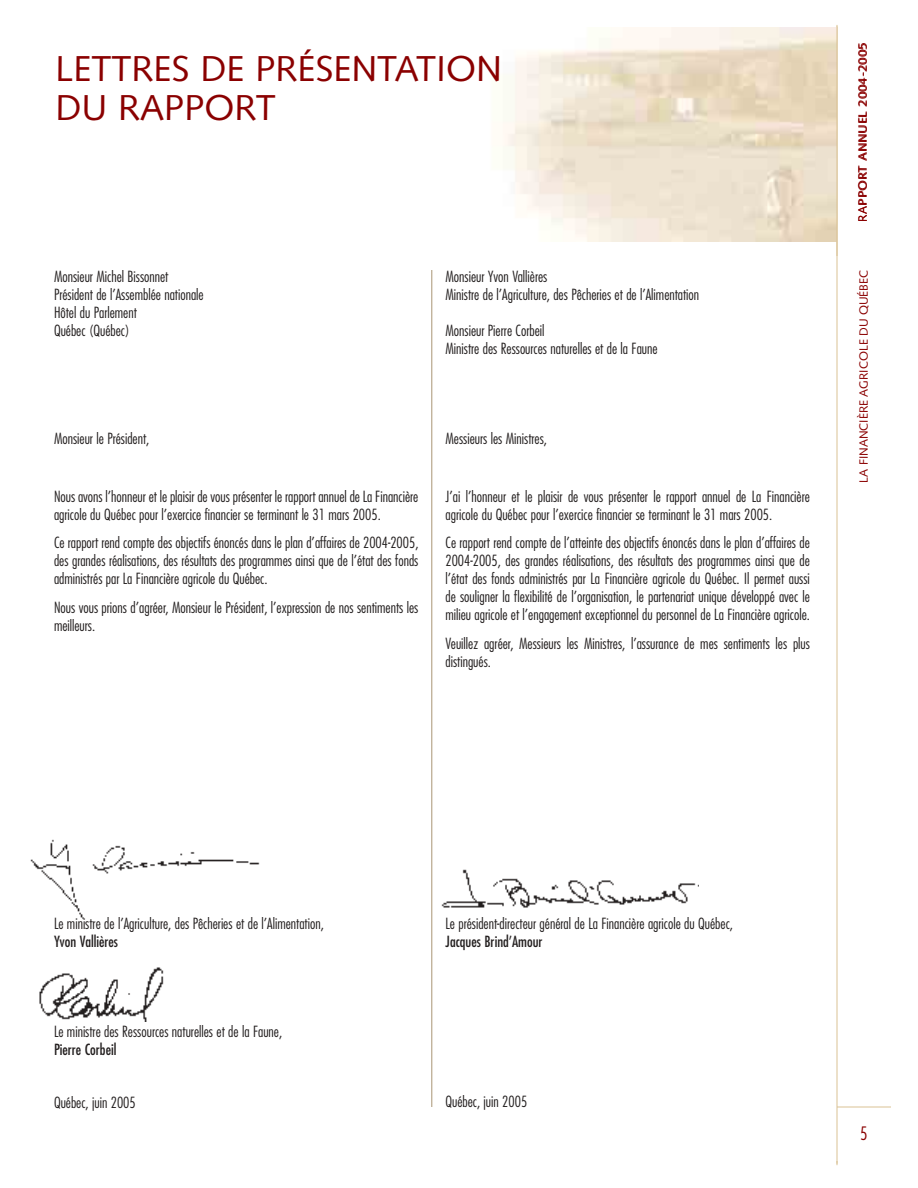
<style>
.page{position:relative;width:918px;height:1188px;background:#fff}
.page>*{position:absolute;margin:0;border:0;box-sizing:border-box;transform-origin:0 0}
.t1{font:36px/39px "Syntax";color:#8a0000}
.t2{font:300 condensed 18px "Futura";color:#8a0000}
.t3{font:300 condensed 15px/18px "Futura";color:#231f1f}
.t4{font:condensed 15px "Futura";color:#231f1f}
.t5{font:12px "Syntax";color:#8a0000}
.t6{font:12px "Syntax";letter-spacing:.055em;color:#8a0000}
</style>
<div class="page">
<hr style="left:837px;top:25px;width:1px;height:1139px;background:#dac294">
<img style="left:503px;top:27px;width:334px;height:215px">
<hr style="left:837px;top:26px;width:1px;height:1139px;background:#dac294">
<hr style="left:837px;top:1107px;width:54px;height:1px;background:#dac294">
<hr style="left:431px;top:270px;width:1px;height:837px;background:#a99675">
<img style="left:441px;top:869px;width:258px;height:39px">
<img style="left:39px;top:967px;width:125px;height:55px">
<img style="left:30px;top:839px;width:230px;height:81px">
<h1 class="t1" style="left:55px;top:53px;width:448px">LETTRES DE PRÉSENTATION<br>DU RAPPORT</h1>
<p class="t3" style="left:54px;top:268px;width:151px">Monsieur Michel Bissonnet<br>Président de l’Assemblée nationale<br>Hôtel du Parlement<br>Québec (Québec)</p>
<p class="t3" style="left:446px;top:268px;width:255px">Monsieur Yvon Vallières<br>Ministre de l’Agriculture, des Pêcheries et de l’Alimentation</p>
<p class="t3" style="left:446px;top:322px;width:214px">Monsieur Pierre Corbeil<br>Ministre des Ressources naturelles et de la Faune</p>
<p class="t3" style="left:54px;top:430px;width:97px">Monsieur le Président,</p>
<p class="t3" style="left:54px;top:488px;width:366px">Nous avons l’honneur et le plaisir de vous présenter le rapport annuel de La Financière agricole du Québec pour l’exercice financier se terminant le 31 mars 2005.</p>
<p class="t3" style="left:54px;top:535px;width:366px;text-align:justify">Ce rapport rend compte des objectifs énoncés dans le plan d’affaires de 2004-2005, des grandes réalisations, des résultats des programmes ainsi que de l’état des fonds administrés par La Financière agricole du Québec.</p>
<p class="t3" style="left:54px;top:600px;width:366px">Nous vous prions d’agréer, Monsieur le Président, l’expression de nos sentiments les meilleurs.</p>
<p class="t3" style="left:446px;top:430px;width:103px">Messieurs les Ministres,</p>
<p class="t3" style="left:446px;top:488px;width:366px">J’ai l’honneur et le plaisir de vous présenter le rapport annuel de La Financière agricole du Québec pour l’exercice financier se terminant le 31 mars 2005.</p>
<p class="t3" style="left:446px;top:535px;width:366px;text-align:justify">Ce rapport rend compte de l’atteinte des objectifs énoncés dans le plan d’affaires de 2004-2005, des grandes réalisations, des résultats des programmes ainsi que de l’état des fonds administrés par La Financière agricole du Québec. Il permet aussi de souligner la flexibilité de l’organisation, le partenariat unique développé avec le milieu agricole et l’engagement exceptionnel du personnel de La Financière agricole.</p>
<p class="t3" style="left:446px;top:636px;width:366px">Veuillez agréer, Messieurs les Ministres, l’assurance de mes sentiments les plus distingués.</p>
<p class="t6" style="left:858px;top:222px;width:181px;rotate:-90deg">RAPPORT ANNUEL 2004-2005</p>
<p class="t5" style="left:859px;top:483px;width:214px;rotate:-90deg">LA FINANCIÈRE AGRICOLE DU QUÉBEC</p>
<p class="t3" style="left:54px;top:915px;width:271px">Le ministre de l’Agriculture, des Pêcheries et de l’Alimentation,</p>
<p class="t4" style="left:54px;top:935px;width:66px">Yvon Vallières</p>
<p class="t3" style="left:54px;top:1023px;width:230px">Le ministre des Ressources naturelles et de la Faune,</p>
<p class="t4" style="left:54px;top:1043px;width:64px">Pierre Corbeil</p>
<p class="t3" style="left:54px;top:1094px;width:83px">Québec, juin 2005</p>
<p class="t3" style="left:446px;top:915px;width:289px">Le président-directeur général de La Financière agricole du Québec,</p>
<p class="t4" style="left:446px;top:935px;width:99px">Jacques Brind’Amour</p>
<p class="t3" style="left:446px;top:1094px;width:83px">Québec, juin 2005</p>
<p class="t2" style="left:860px;top:1125px;width:9px">5</p>
</div>
